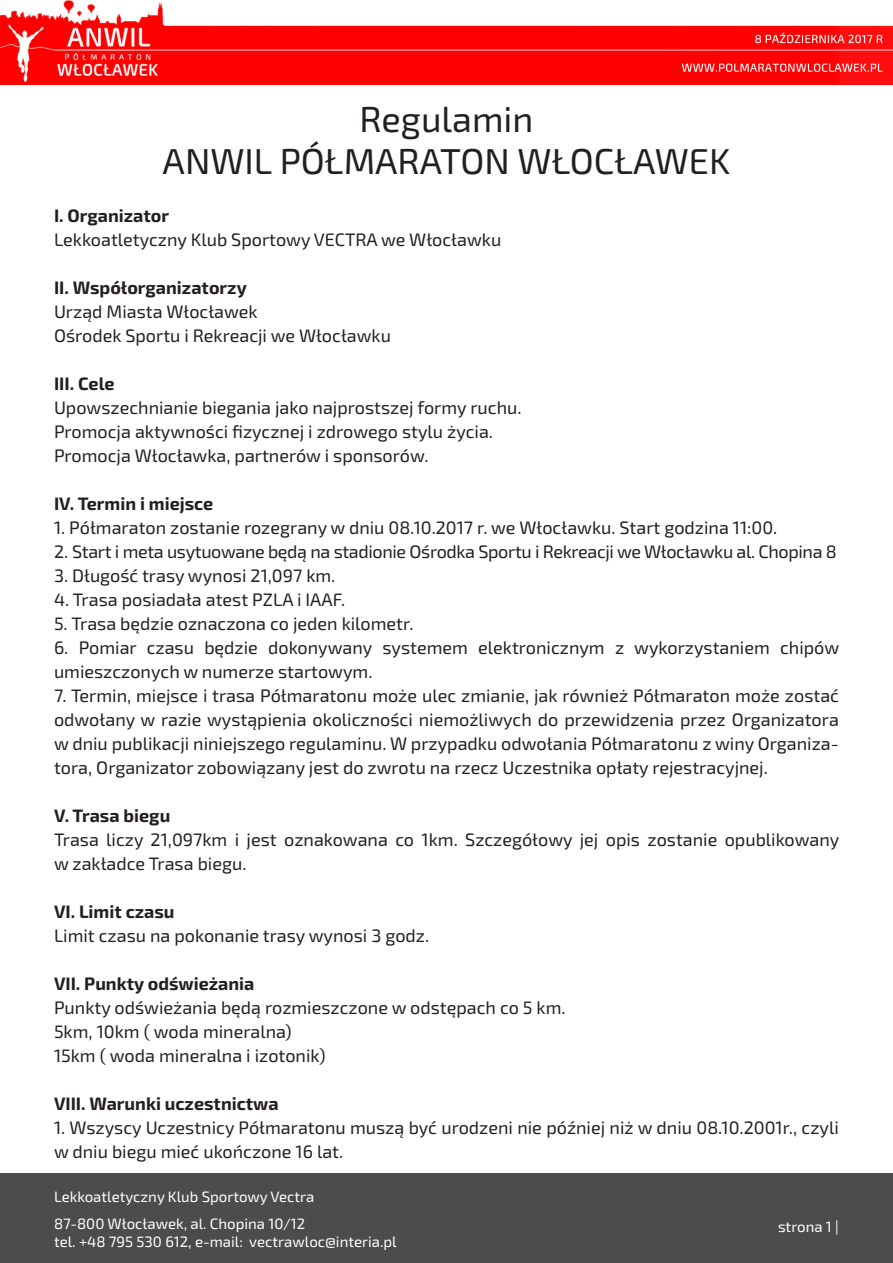
<style>
.page{position:relative;width:893px;height:1263px;background:#fff}
.page>*{position:absolute;margin:0;border:0;box-sizing:border-box;transform-origin:0 0}
.t1{font:36px "Exo 2.0";color:#231f20}
.t2{font:18px/24px "Exo 2.0";color:#231f20}
.t3{font:700 18px "Exo 2.0";color:#231f20}
.t4{font:18px "Exo 2.0";letter-spacing:-.02em;color:#231f20}
.t5{font:15px "Exo 2.0";color:#fff}
</style>
<div class="page">
<div style="left:0;top:1174px;width:893px;height:89px;background:#4c4c4c"></div>
<img style="left:0;top:0;width:893px;height:85px">
<p class="t1" style="left:360px;top:98px;width:175px">Regulamin</p>
<p class="t1" style="left:163px;top:140px;width:569px">ANWIL PÓŁMARATON WŁOCŁAWEK</p>
<p class="t3" style="left:54px;top:204px;width:117px">I. Organizator</p>
<p class="t2" style="left:54px;top:228px;width:449px">Lekkoatletyczny Klub Sportowy VECTRA we Włocławku</p>
<p class="t3" style="left:54px;top:276px;width:194px">II. Współorganizatorzy</p>
<p class="t2" style="left:54px;top:300px;width:205px">Urząd Miasta Włocławek</p>
<p class="t2" style="left:54px;top:324px;width:339px">Ośrodek Sportu i Rekreacji we Włocławku</p>
<p class="t3" style="left:54px;top:372px;width:62px">III. Cele</p>
<p class="t2" style="left:54px;top:396px;width:469px">Upowszechnianie biegania jako najprostszej formy ruchu.</p>
<p class="t2" style="left:54px;top:420px;width:441px">Promocja aktywności fizycznej i zdrowego stylu życia.</p>
<p class="t2" style="left:54px;top:444px;width:376px">Promocja Włocławka, partnerów i sponsorów.</p>
<p class="t3" style="left:54px;top:492px;width:161px">IV. Termin i miejsce</p>
<p class="t2" style="left:54px;top:516px;width:725px">1. Półmaraton zostanie rozegrany w dniu 08.10.2017 r. we Włocławku. Start godzina 11:00.</p>
<p class="t4" style="left:54px;top:541px;width:784px">2. Start i meta usytuowane będą na stadionie Ośrodka Sportu i Rekreacji we Włocławku al. Chopina 8</p>
<p class="t2" style="left:54px;top:564px;width:283px">3. Długość trasy wynosi 21,097 km.</p>
<p class="t2" style="left:54px;top:588px;width:293px">4. Trasa posiadała atest PZLA i IAAF.</p>
<p class="t2" style="left:54px;top:612px;width:361px">5. Trasa będzie oznaczona co jeden kilometr.</p>
<p class="t2" style="left:54px;top:636px;width:787px">6. Pomiar czasu będzie dokonywany systemem elektronicznym z wykorzystaniem chipów umieszczonych w numerze startowym.</p>
<p class="t2" style="left:54px;top:684px;width:786px;text-align:justify">7. Termin, miejsce i trasa Półmaratonu może ulec zmianie, jak również Półmaraton może zostać odwołany w razie wystąpienia okoliczności niemożliwych do przewidzenia przez Organizatora w dniu publikacji niniejszego regulaminu. W przypadku odwołania Półmaratonu z winy Organiza&shy;tora, Organizator zobowiązany jest do zwrotu na rzecz Uczestnika opłaty rejestracyjnej.</p>
<p class="t3" style="left:54px;top:804px;width:118px">V. Trasa biegu</p>
<p class="t2" style="left:54px;top:828px;width:787px">Trasa liczy 21,097km i jest oznakowana co 1km. Szczegółowy jej opis zostanie opublikowany w zakładce Trasa biegu.</p>
<p class="t3" style="left:54px;top:900px;width:122px">VI. Limit czasu</p>
<p class="t2" style="left:54px;top:924px;width:377px">Limit czasu na pokonanie trasy wynosi 3 godz.</p>
<p class="t3" style="left:54px;top:972px;width:202px">VII. Punkty odświeżania</p>
<p class="t2" style="left:54px;top:996px;width:513px">Punkty odświeżania będą rozmieszczone w odstępach co 5 km.</p>
<p class="t2" style="left:54px;top:1020px;width:239px">5km, 10km ( woda mineralna)</p>
<p class="t2" style="left:54px;top:1044px;width:273px">15km ( woda mineralna i izotonik)</p>
<p class="t3" style="left:54px;top:1092px;width:226px">VIII. Warunki uczestnictwa</p>
<p class="t2" style="left:54px;top:1116px;width:786px">1. Wszyscy Uczestnicy Półmaratonu muszą być urodzeni nie później niż w dniu 08.10.2001r., czyli w dniu biegu mieć ukończone 16 lat.</p>
<p class="t5" style="left:54px;top:1188px;width:262px">Lekkoatletyczny Klub Sportowy Vectra</p>
<p class="t5" style="left:54px;top:1215px;width:253px">87-800 Włocławek, al. Chopina 10/12</p>
<p class="t5" style="left:54px;top:1233px;width:344px">tel. +48 795 530 612, e-mail: vectrawloc@interia.pl</p>
<p class="t5" style="left:778px;top:1218px;width:62px">strona 1 |</p>
</div>
